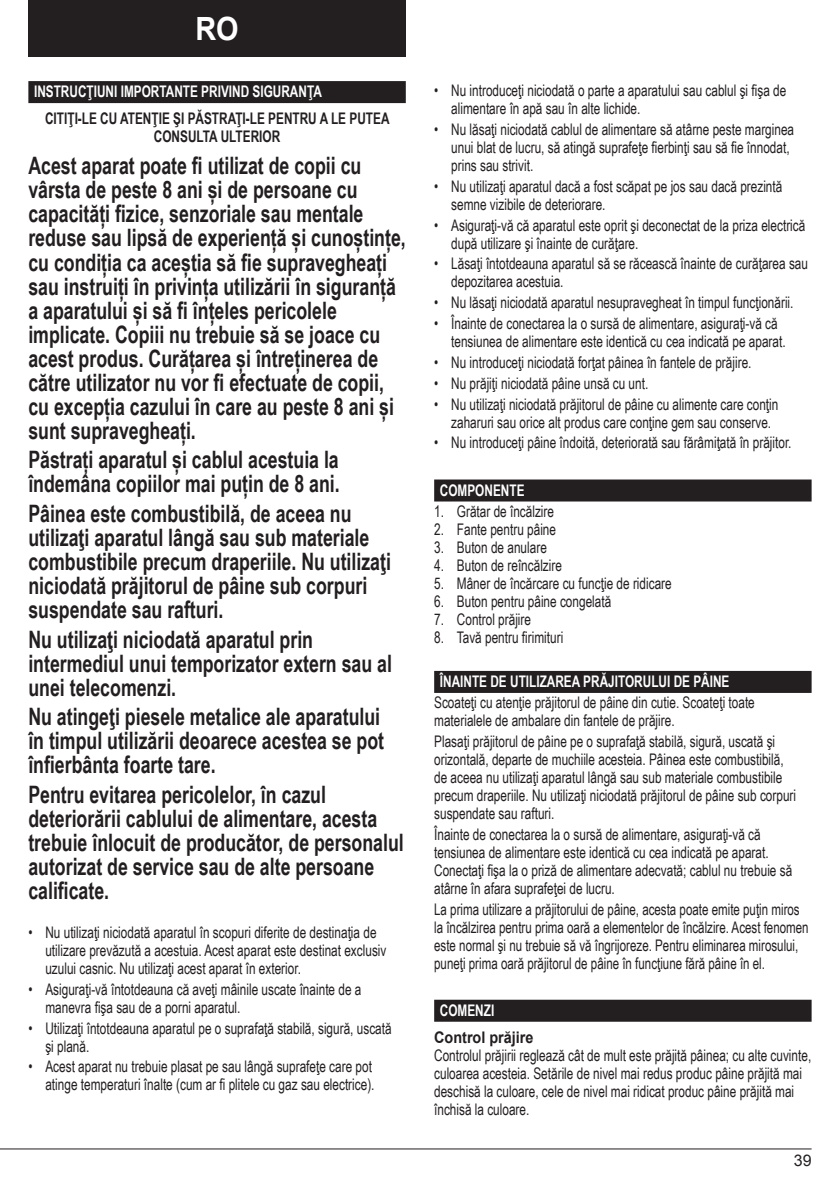
<style>
.page{position:relative;width:840px;height:1191px;background:#fff}
.page>*{position:absolute;margin:0;border:0;box-sizing:border-box;transform-origin:0 0}
.t1{font:700 32px "Arial";color:#fff;scale:.9 1}
.t2{font:700 24px/24px "Arial Narrow";color:#231f20;scale:.9 1}
.t3{font:16px/18px "Arial Narrow";color:#231f20;scale:.9 1}
.t4{font:16px/18px "Arial Narrow";color:#231f20;scale:.88 1}
.t5{font:700 16px "Arial Narrow";color:#fff;scale:.9 1}
.t6{font:700 16px/18px "Arial Narrow";color:#231f20;text-align:center;scale:.9 1}
.t7{font:700 16px "Arial";color:#231f20;scale:.9 1}
.t8{font:16px "Arial";color:#231f20}
</style>
<div class="page">
<hr style="left:0;top:1148px;width:811px;height:1px;background:#231f20">
<div style="left:28px;top:81px;width:377px;height:22px;background:#231f20"></div>
<div style="left:28px;top:0;width:377px;height:57px;background:#231f20"></div>
<div style="left:434px;top:479px;width:377px;height:22px;background:#231f20"></div>
<div style="left:434px;top:671px;width:377px;height:22px;background:#231f20"></div>
<div style="left:434px;top:999px;width:377px;height:22px;background:#231f20"></div>
<h1 class="t1" style="left:195px;top:7px;width:49px">RO</h1>
<p class="t5" style="left:34px;top:80px;width:321px">INSTRUCŢIUNI IMPORTANTE PRIVIND SIGURANŢA</p>
<p class="t6" style="left:45px;top:108px;width:384px">CITIŢI-LE CU ATENŢIE ŞI PĂSTRAŢI-LE PENTRU A LE PUTEA<br>CONSULTA ULTERIOR</p>
<p class="t2" style="left:28px;top:153px;width:420px">Acest aparat poate fi utilizat de copii cu vârsta de peste 8 ani și de persoane cu capacități fizice, senzoriale sau mentale reduse sau lipsă de experiență și cunoștințe, cu condiția ca aceștia să fie supravegheați sau instruiți în privința utilizării în siguranță a aparatului și să fi înțeles pericolele implicate. Copiii nu trebuie să se joace cu acest produs. Curățarea și întreținerea de către utilizator nu vor fi efectuate de copii, cu excepția cazului în care au peste 8 ani și sunt supravegheați.</p>
<h2 class="t2" style="left:28px;top:446px;width:347px">Păstrați aparatul și cablul acestuia la îndemâna copiilor mai puțin de 8 ani.</h2>
<h2 class="t2" style="left:28px;top:500px;width:404px">Pâinea este combustibilă, de aceea nu utilizaţi aparatul lângă sau sub materiale combustibile precum draperiile. Nu utilizaţi niciodată prăjitorul de pâine sub corpuri suspendate sau rafturi.</h2>
<h2 class="t2" style="left:28px;top:626px;width:405px">Nu utilizaţi niciodată aparatul prin intermediul unui temporizator extern sau al unei telecomenzi.</h2>
<h2 class="t2" style="left:28px;top:703px;width:396px">Nu atingeţi piesele metalice ale aparatului în timpul utilizării deoarece acestea se pot înfierbânta foarte tare.</h2>
<h2 class="t2" style="left:28px;top:781px;width:418px">Pentru evitarea pericolelor, în cazul deteriorării cablului de alimentare, acesta trebuie înlocuit de producător, de personalul autorizat de service sau de alte persoane calificate.</h2>
<p class="t3" style="left:45px;top:922px;width:380px;text-indent:-17px">• Nu utilizaţi niciodată aparatul în scopuri diferite de destinaţia de utilizare prevăzută a acestuia. Acest aparat este destinat exclusiv uzului casnic. Nu utilizaţi acest aparat în exterior.</p>
<p class="t3" style="left:45px;top:979px;width:352px;text-indent:-17px">• Asiguraţi-vă întotdeauna că aveţi mâinile uscate înainte de a manevra fişa sau de a porni aparatul.</p>
<p class="t3" style="left:45px;top:1018px;width:386px;text-indent:-17px">• Utilizaţi întotdeauna aparatul pe o suprafaţă stabilă, sigură, uscată şi plană.</p>
<p class="t3" style="left:28px;top:1057px;width:386px;text-align:right">• Acest aparat nu trebuie plasat pe sau lângă suprafeţe care pot atinge temperaturi înalte (cum ar fi plitele cu gaz sau electrice).</p>
<p class="t3" style="left:451px;top:81px;width:373px;text-indent:-17px">• Nu introduceţi niciodată o parte a aparatului sau cablul şi fişa de alimentare în apă sau în alte lichide.</p>
<p class="t3" style="left:451px;top:120px;width:382px;text-indent:-17px">• Nu lăsaţi niciodată cablul de alimentare să atârne peste marginea unui blat de lucru, să atingă suprafeţe fierbinţi sau să fie înnodat, prins sau strivit.</p>
<p class="t3" style="left:451px;top:176px;width:369px;text-indent:-17px">• Nu utilizaţi aparatul dacă a fost scăpat pe jos sau dacă prezintă semne vizibile de deteriorare.</p>
<p class="t3" style="left:451px;top:215px;width:395px;text-indent:-17px">• Asiguraţi-vă că aparatul este oprit şi deconectat de la priza electrică după utilizare şi înainte de curăţare.</p>
<p class="t3" style="left:451px;top:254px;width:398px;text-indent:-17px">• Lăsaţi întotdeauna aparatul să se răcească înainte de curăţarea sau depozitarea acestuia.</p>
<p class="t3" style="left:434px;top:293px;width:400px">• Nu lăsaţi niciodată aparatul nesupravegheat în timpul funcţionării.</p>
<p class="t3" style="left:451px;top:314px;width:373px;text-indent:-17px">• Înainte de conectarea la o sursă de alimentare, asiguraţi-vă că tensiunea de alimentare este identică cu cea indicată pe aparat.</p>
<p class="t3" style="left:434px;top:353px;width:354px">• Nu introduceţi niciodată forţat pâinea în fantele de prăjire.</p>
<p class="t3" style="left:434px;top:373px;width:239px">• Nu prăjiţi niciodată pâine unsă cu unt.</p>
<p class="t3" style="left:451px;top:394px;width:365px;text-indent:-17px">• Nu utilizaţi niciodată prăjitorul de pâine cu alimente care conţin zaharuri sau orice alt produs care conţine gem sau conserve.</p>
<p class="t3" style="left:434px;top:433px;width:398px">• Nu introduceţi pâine îndoită, deteriorată sau fărâmiţată în prăjitor.</p>
<p class="t5" style="left:439px;top:478px;width:96px">COMPONENTE</p>
<p class="t3" style="left:434px;top:501px;width:135px">1. Grătar de încălzire</p>
<p class="t3" style="left:434px;top:519px;width:137px">2. Fante pentru pâine</p>
<p class="t3" style="left:434px;top:537px;width:127px">3. Buton de anulare</p>
<p class="t3" style="left:434px;top:555px;width:143px">4. Buton de reîncălzire</p>
<p class="t3" style="left:434px;top:573px;width:265px">5. Mâner de încărcare cu funcţie de ridicare</p>
<p class="t3" style="left:434px;top:591px;width:198px">6. Buton pentru pâine congelată</p>
<p class="t3" style="left:434px;top:609px;width:109px">7. Control prăjire</p>
<p class="t3" style="left:434px;top:627px;width:145px">8. Tavă pentru firimituri</p>
<p class="t5" style="left:439px;top:669px;width:323px">ÎNAINTE DE UTILIZAREA PRĂJITORULUI DE PÂINE</p>
<p class="t3" style="left:434px;top:693px;width:357px">Scoateţi cu atenţie prăjitorul de pâine din cutie. Scoateţi toate materialele de ambalare din fantele de prăjire.</p>
<p class="t3" style="left:434px;top:731px;width:403px">Plasaţi prăjitorul de pâine pe o suprafaţă stabilă, sigură, uscată şi orizontală, departe de muchiile acesteia. Pâinea este combustibilă, de aceea nu utilizaţi aparatul lângă sau sub materiale combustibile precum draperiile. Nu utilizaţi niciodată prăjitorul de pâine sub corpuri suspendate sau rafturi.</p>
<p class="t3" style="left:434px;top:824px;width:399px">Înainte de conectarea la o sursă de alimentare, asiguraţi-vă că tensiunea de alimentare este identică cu cea indicată pe aparat.<br>Conectaţi fişa la o priză de alimentare adecvată; cablul nu trebuie să atârne în afara suprafeţei de lucru.</p>
<p class="t4" style="left:434px;top:899px;width:427px">La prima utilizare a prăjitorului de pâine, acesta poate emite puţin miros la încălzirea pentru prima oară a elementelor de încălzire. Acest fenomen este normal şi nu trebuie să vă îngrijoreze. Pentru eliminarea mirosului, puneţi prima oară prăjitorul de pâine în funcţiune fără pâine în el.</p>
<p class="t5" style="left:439px;top:998px;width:62px">COMENZI</p>
<p class="t7" style="left:434px;top:1026px;width:112px">Control prăjire</p>
<p class="t3" style="left:434px;top:1045px;width:420px">Controlul prăjirii reglează cât de mult este prăjită pâinea; cu alte cuvinte, culoarea acesteia. Setările de nivel mai redus produc pâine prăjită mai deschisă la culoare, cele de nivel mai ridicat produc pâine prăjită mai închisă la culoare.</p>
<p class="t8" style="left:793px;top:1150px;width:19px">39</p>
</div>
